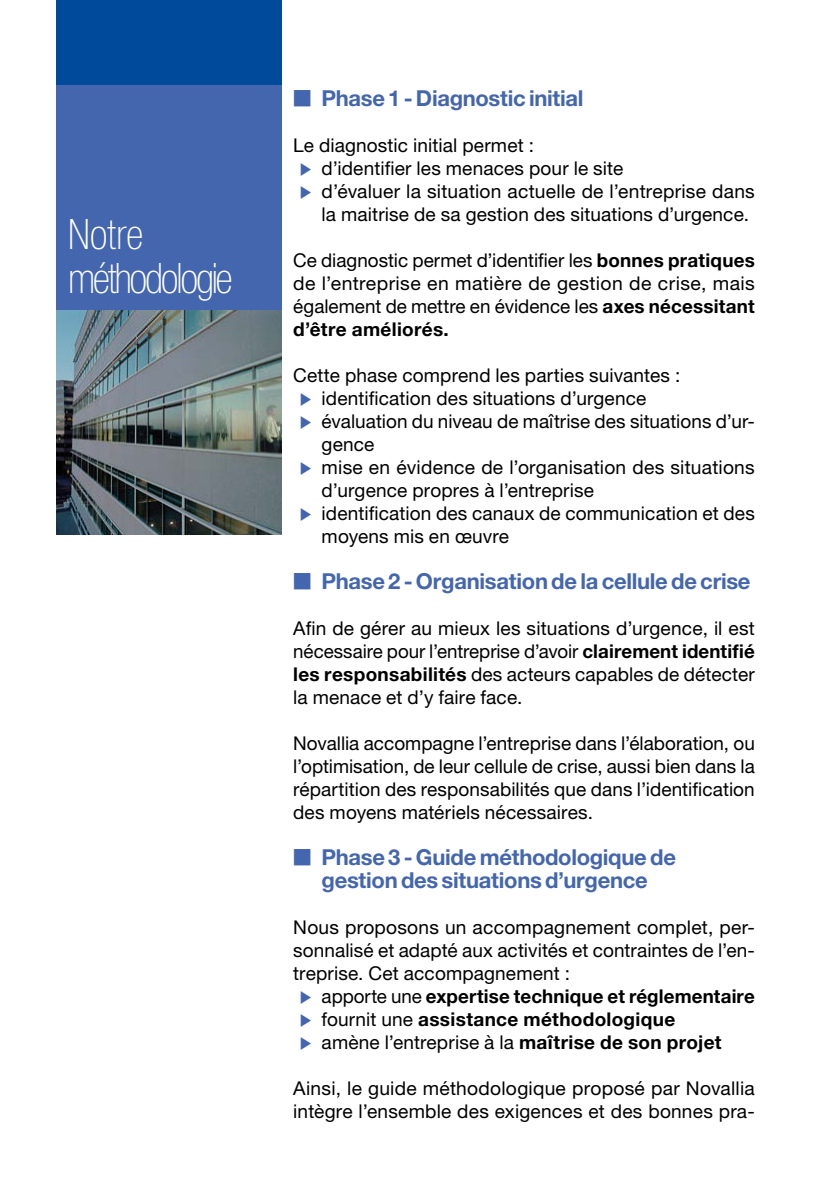
<style>
.page{position:relative;width:840px;height:1191px;background:#fff}
.page>*{position:absolute;margin:0;border:0;box-sizing:border-box;transform-origin:0 0}
.t1{font:100 condensed 42px/44px "Helvetica Neue LT Std";letter-spacing:-.055em;color:#fff}
.t2{font:700 22px/23px "Helvetica Neue LT Std";letter-spacing:-.015em;color:#4466ae;text-align:center}
.t3{font:19px/23px "Helvetica Neue LT Std";letter-spacing:.01em;color:#000;text-align:justify}
.s1{font-family:"Meta OT"}
.s2{font-family:"Fedra Sans Std";color:#4466ae}
.s3{font-weight:700}
</style>
<div class="page">
<div style="left:57px;top:0;width:225px;height:85px;background:#004a9b"></div>
<div style="left:57px;top:85px;width:225px;height:225px;background:#4466ae"></div>
<img style="left:57px;top:310px;width:225px;height:225px">
<h1 class="t1" style="left:68px;top:212px;width:166px">Notre méthodologie</h1>
<p class="t2" style="left:293px;top:86px;width:292px"><span class="s1">■</span> Phase 1 - Diagnostic initial</p>
<p class="t3" style="left:293px;top:133px;width:242px">Le diagnostic initial permet :</p>
<p class="t3" style="left:299px;top:156px;width:326px"><span class="s2">▶</span> d’identifier les menaces pour le site</p>
<p class="t3" style="left:299px;top:179px;width:457px"><span class="s2">▶</span> d’évaluer la situation actuelle de l’entreprise dans</p>
<p class="t3" style="left:321px;top:202px;width:429px">la maitrise de sa gestion des situations d’urgence.</p>
<p class="t3" style="left:293px;top:248px;width:463px">Ce diagnostic permet d’identifier les <span class="s3">bonnes pratiques </span>de l’entreprise en matière de gestion de crise, mais également de mettre en évidence les <span class="s3">axes nécessitant d’être améliorés.</span></p>
<p class="t3" style="left:293px;top:363px;width:388px">Cette phase comprend les parties suivantes :</p>
<p class="t3" style="left:299px;top:386px;width:349px"><span class="s2">▶</span> identification des situations d’urgence</p>
<p class="t3" style="left:299px;top:409px;width:457px"><span class="s2">▶</span> évaluation du niveau de maîtrise des situations d’ur-</p>
<p class="t3" style="left:321px;top:432px;width:54px">gence</p>
<p class="t3" style="left:299px;top:455px;width:457px"><span class="s2">▶</span> mise en évidence de l’organisation des situations</p>
<p class="t3" style="left:321px;top:478px;width:274px">d’urgence propres à l’entreprise</p>
<p class="t3" style="left:299px;top:501px;width:457px"><span class="s2">▶</span> identification des canaux de communication et des</p>
<p class="t3" style="left:321px;top:524px;width:189px">moyens mis en œuvre</p>
<p class="t2" style="left:293px;top:569px;width:458px"><span class="s1">■</span> Phase 2 - Organisation de la cellule de crise</p>
<p class="t3" style="left:293px;top:616px;width:463px">Afin de gérer au mieux les situations d’urgence, il est nécessaire pour l’entreprise d’avoir <span class="s3">clairement identifié les responsabilités</span> des acteurs capables de détecter la menace et d’y faire face.</p>
<p class="t3" style="left:293px;top:731px;width:463px">Novallia accompagne l’entreprise dans l’élaboration, ou l’optimisation, de leur cellule de crise, aussi bien dans la répartition des responsabilités que dans l’identification des moyens matériels nécessaires.</p>
<p class="t2" style="left:293px;top:845px;width:384px"><span class="s1">■</span> Phase 3 - Guide méthodologique de gestion des situations d’urgence</p>
<p class="t3" style="left:293px;top:915px;width:463px;text-align:left">Nous proposons un accompagnement complet, per&shy;sonnalisé et adapté aux activités et contraintes de l’en&shy;treprise. Cet accompagnement :<br><span class="s2">▶</span> apporte une <span class="s3">expertise technique et réglementaire </span><span class="s2">▶</span> fournit une <span class="s3">assistance méthodologique<br></span><span class="s2">▶</span> amène l’entreprise à la <span class="s3">maîtrise de son projet</span></p>
<p class="t3" style="left:293px;top:1076px;width:463px">Ainsi, le guide méthodologique proposé par Novallia intègre l’ensemble des exigences et des bonnes pra-</p>
</div>
